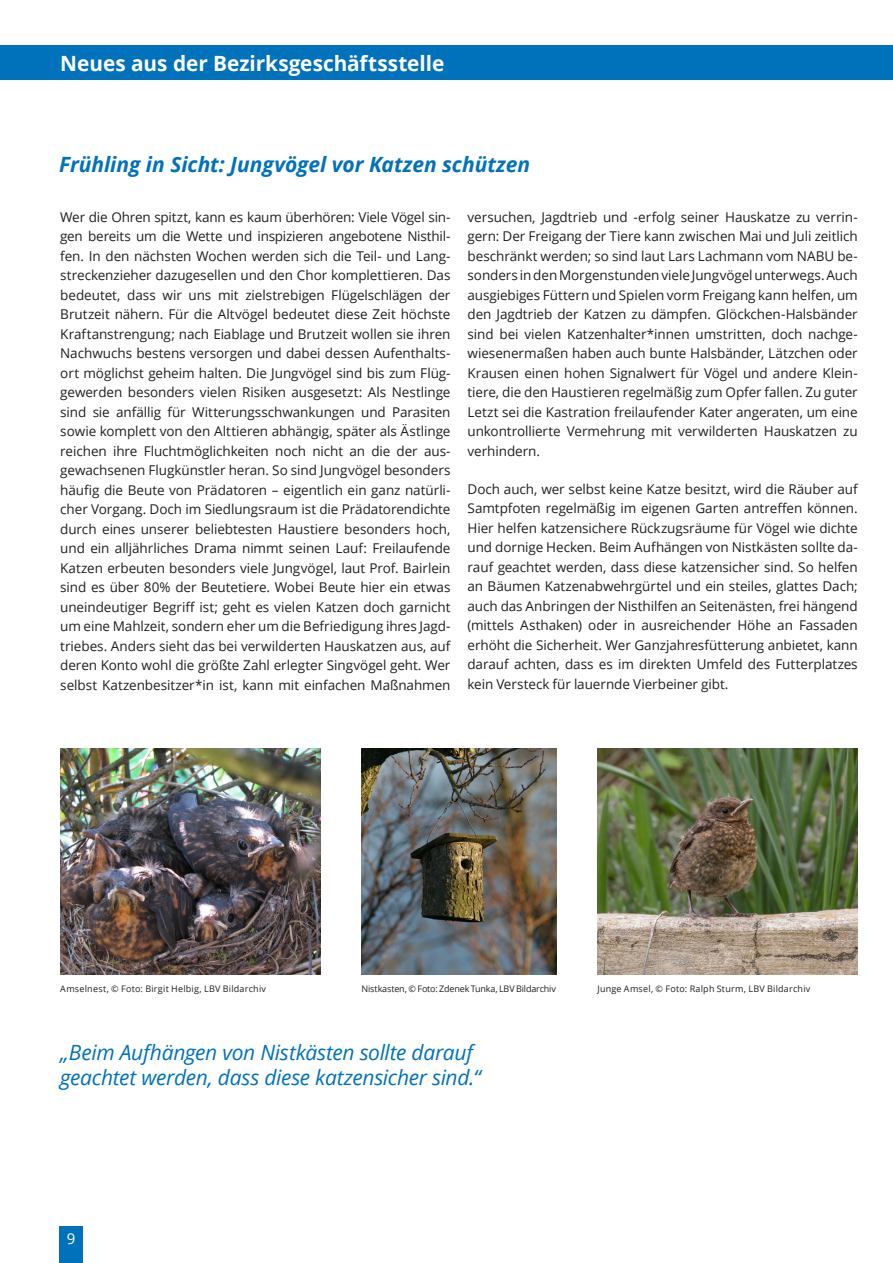
<style>
.page{position:relative;width:893px;height:1263px;background:#fff}
.page>*{position:absolute;margin:0;border:0;box-sizing:border-box;transform-origin:0 0}
.t1{font:italic 21px/25.2px "Open Sans";letter-spacing:-.015em;color:#0072bc}
.t2{font:italic 700 21px "Open Sans";letter-spacing:-.005em;color:#0072bc}
.t3{font:700 21px "Open Sans";color:#fff}
.t4{font:15px "Open Sans";color:#fff}
.t5{font:13.5px/19.5px "Open Sans";letter-spacing:-.005em;color:#231f20;text-align:justify}
.t6{font:9px "Open Sans";letter-spacing:.025em;color:#231f20}
.t7{font:9px "Open Sans";letter-spacing:-.02em;color:#231f20}
</style>
<div class="page">
<div style="left:60px;top:1226px;width:23px;height:37px;background:#0072bc"></div>
<div style="left:0;top:46px;width:893px;height:34px;background:#0072bc"></div>
<img style="left:60px;top:748px;width:261px;height:227px">
<img style="left:362px;top:748px;width:194px;height:227px">
<img style="left:597px;top:748px;width:261px;height:227px">
<h1 class="t3" style="left:60px;top:48px;width:385px">Neues aus der Bezirksgeschäftsstelle</h1>
<h1 class="t2" style="left:59px;top:150px;width:472px">Frühling in Sicht: Jungvögel vor Katzen schützen</h1>
<p class="t5" style="left:60px;top:207px;width:392px">Wer die Ohren spitzt, kann es kaum überhören: Viele Vögel sin&shy;gen bereits um die Wette und inspizieren angebotene Nisthil&shy;fen. In den nächsten Wochen werden sich die Teil- und Lang&shy;streckenzieher dazugesellen und den Chor komplettieren. Das bedeutet, dass wir uns mit zielstrebigen Flügelschlägen der Brutzeit nähern. Für die Altvögel bedeutet diese Zeit höchste Kraftanstrengung; nach Eiablage und Brutzeit wollen sie ihren Nachwuchs bestens versorgen und dabei dessen Aufenthalts&shy;ort möglichst geheim halten. Die Jungvögel sind bis zum Flüg&shy;gewerden besonders vielen Risiken ausgesetzt: Als Nestlinge sind sie anfällig für Witterungsschwankungen und Parasiten sowie komplett von den Alttieren abhängig, später als Ästlinge reichen ihre Fluchtmöglichkeiten noch nicht an die der aus&shy;gewachsenen Flugkünstler heran. So sind Jungvögel besonders häufig die Beute von Prädatoren – eigentlich ein ganz natürli&shy;cher Vorgang. Doch im Siedlungsraum ist die Prädatorendichte durch eines unserer beliebtesten Haustiere besonders hoch, und ein alljährliches Drama nimmt seinen Lauf: Freilaufende Katzen erbeuten besonders viele Jungvögel, laut Prof. Bairlein sind es über 80% der Beutetiere. Wobei Beute hier ein etwas uneindeutiger Begriff ist; geht es vielen Katzen doch garnicht um eine Mahlzeit, sondern eher um die Befriedigung ihres Jagd&shy;triebes. Anders sieht das bei verwilderten Hauskatzen aus, auf deren Konto wohl die größte Zahl erlegter Singvögel geht. Wer selbst Katzenbesitzer*in ist, kann mit einfachen Maßnahmen</p>
<p class="t5" style="left:467px;top:207px;width:392px">versuchen, Jagdtrieb und -erfolg seiner Hauskatze zu verrin&shy;gern: Der Freigang der Tiere kann zwischen Mai und Juli zeitlich beschränkt werden; so sind laut Lars Lachmann vom NABU be&shy;sonders in den Morgenstunden viele Jungvögel unterwegs. Auch ausgiebiges Füttern und Spielen vorm Freigang kann helfen, um den Jagdtrieb der Katzen zu dämpfen. Glöckchen-Halsbänder sind bei vielen Katzenhalter*innen umstritten, doch nachge&shy;wiesenermaßen haben auch bunte Halsbänder, Lätzchen oder Krausen einen hohen Signalwert für Vögel und andere Klein&shy;tiere, die den Haustieren regelmäßig zum Opfer fallen. Zu guter Letzt sei die Kastration freilaufender Kater angeraten, um eine unkontrollierte Vermehrung mit verwilderten Hauskatzen zu verhindern.</p>
<p class="t5" style="left:467px;top:479px;width:392px">Doch auch, wer selbst keine Katze besitzt, wird die Räuber auf Samtpfoten regelmäßig im eigenen Garten antreffen können.<br>Hier helfen katzensichere Rückzugsräume für Vögel wie dichte und dornige Hecken. Beim Aufhängen von Nistkästen sollte da&shy;rauf geachtet werden, dass diese katzensicher sind. So helfen an Bäumen Katzenabwehrgürtel und ein steiles, glattes Dach; auch das Anbringen der Nisthilfen an Seitenästen, frei hängend (mittels Asthaken) oder in ausreichender Höhe an Fassaden erhöht die Sicherheit. Wer Ganzjahresfütterung anbietet, kann darauf achten, dass es im direkten Umfeld des Futterplatzes kein Versteck für lauernde Vierbeiner gibt.</p>
<p class="t6" style="left:60px;top:982px;width:207px">Amselnest, © Foto: Birgit Helbig, LBV Bildarchiv</p>
<p class="t7" style="left:362px;top:982px;width:196px">Nistkasten, © Foto: Zdenek Tunka, LBV Bildarchiv</p>
<p class="t6" style="left:597px;top:982px;width:215px">Junge Amsel, © Foto: Ralph Sturm, LBV Bildarchiv</p>
<h1 class="t1" style="left:60px;top:1039px;width:422px">„Beim Aufhängen von Nistkästen sollte darauf geachtet werden, dass diese katzensicher sind.“</h1>
<p class="t4" style="left:67px;top:1229px;width:10px">9</p>
</div>
